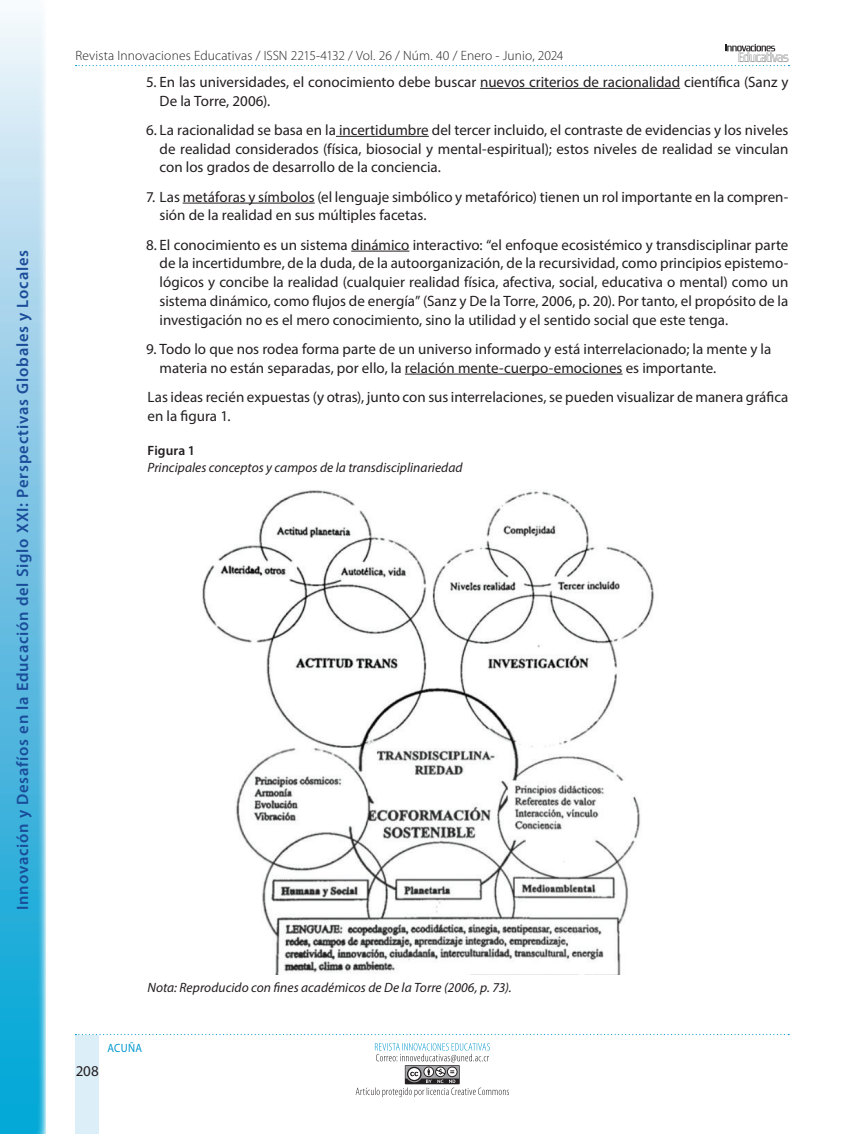
<style>
.page{position:relative;width:864px;height:1134px;background:#fff}
.page>*{position:absolute;margin:0;border:0;box-sizing:border-box;transform-origin:0 0}
.t1{font:600 16.5px "Myriad Pro";letter-spacing:.05em;color:#1a4c99}
.TEXTO_NORMAL{font:15px/18.8px "Myriad Pro";color:#231f20}
.CUADRO_TIT{font:italic 13.5px/16.5px "Myriad Pro";color:#231f20}
.t2{font:300 13.5px "Myriad Pro";letter-spacing:.01em;color:#231f20}
.t3{font:12px "Myriad Pro";letter-spacing:.02em;color:#0097ce;scale:.9 1}
.s1{font-weight:600;font-style:normal}
</style>
<div class="page">
<svg style="left:76px;top:44px;width:713px;height:22px"></svg>
<div style="left:76px;top:1035px;width:23px;height:99px;background:#dceef7"></div>
<svg style="left:75px;top:1034px;width:714px;height:1px"></svg>
<svg style="left:356px;top:1043px;width:153px;height:54px"></svg>
<svg style="left:0;top:14px;width:46px;height:1120px;background:#77c7e5"></svg>
<hr style="left:480px;top:88px;width:200px;height:1px;background:#231f20">
<hr style="left:336px;top:136px;width:93px;height:1px;background:#231f20">
<hr style="left:183px;top:203px;width:132px;height:1px;background:#231f20">
<hr style="left:351px;top:251px;width:58px;height:1px;background:#231f20">
<hr style="left:405px;top:374px;width:218px;height:1px;background:#231f20">
<img style="left:202px;top:490px;width:452px;height:484px">
<p class="t1" style="left:13px;top:910px;width:661px;rotate:-90deg">Innovación y Desafíos en la Educación del Siglo XXI: Perspectivas Globales y Locales</p>
<p class="t2" style="left:76px;top:48px;width:489px">Revista Innovaciones Educativas / ISSN 2215-4132 / Vol. 26 / Núm. 40 / Enero - Junio, 2024</p>
<p class="TEXTO_NORMAL" style="left:160px;top:72px;width:630px;text-indent:-14px">5. En las universidades, el conocimiento debe buscar nuevos criterios de racionalidad científica (Sanz y<br>De la Torre, 2006).</p>
<p class="TEXTO_NORMAL" style="left:160px;top:120px;width:630px;text-align:justify;text-indent:-14px">6. La racionalidad se basa en la incertidumbre del tercer incluido, el contraste de evidencias y los niveles de realidad considerados (física, biosocial y mental-espiritual); estos niveles de realidad se vinculan con los grados de desarrollo de la conciencia.</p>
<p class="TEXTO_NORMAL" style="left:160px;top:187px;width:630px;text-indent:-14px">7. Las metáforas y símbolos (el lenguaje simbólico y metafórico) tienen un rol importante en la compren&shy;sión de la realidad en sus múltiples facetas.</p>
<p class="TEXTO_NORMAL" style="left:160px;top:235px;width:630px;text-align:justify;text-indent:-14px">8. El conocimiento es un sistema dinámico interactivo: “el enfoque ecosistémico y transdisciplinar parte de la incertidumbre, de la duda, de la autoorganización, de la recursividad, como principios epistemo&shy;lógicos y concibe la realidad (cualquier realidad física, afectiva, social, educativa o mental) como un sistema dinámico, como flujos de energía” (Sanz y De la Torre, 2006, p. 20). Por tanto, el propósito de la investigación no es el mero conocimiento, sino la utilidad y el sentido social que este tenga.</p>
<p class="TEXTO_NORMAL" style="left:160px;top:339px;width:613px;text-indent:-14px">9. Todo lo que nos rodea forma parte de un universo informado y está interrelacionado; la mente y la materia no están separadas, por ello, la relación mente-cuerpo-emociones es importante.</p>
<p class="TEXTO_NORMAL" style="left:148px;top:387px;width:642px">Las ideas recién expuestas (y otras), junto con sus interrelaciones, se pueden visualizar de manera gráfica en la figura 1.</p>
<p class="CUADRO_TIT" style="left:148px;top:442px;width:316px"><span class="s1">Figura 1<br></span>Principales conceptos y campos de la transdisciplinariedad</p>
<p class="CUADRO_TIT" style="left:148px;top:979px;width:365px">Nota: Reproducido con fines académicos de De la Torre (2006, p. 73).</p>
<p class="TEXTO_NORMAL" style="left:76px;top:1061px;width:25px">208</p>
<p class="t3" style="left:108px;top:1040px;width:40px">ACUÑA</p>
</div>
